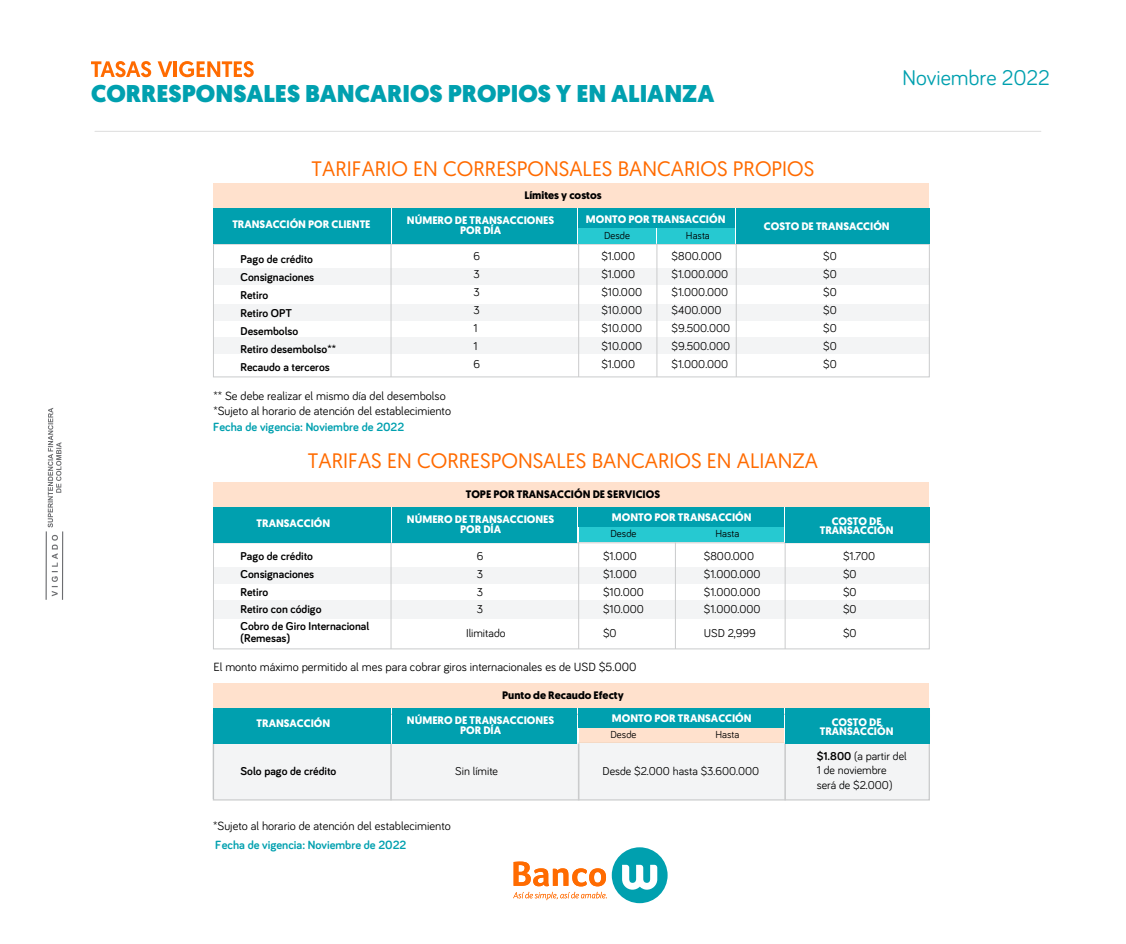
<style>
.page{position:relative;width:1126px;height:944px;background:#fff}
.page>*{position:absolute;margin:0;border:0;box-sizing:border-box;transform-origin:0 0}
.t1{font:900 24.24px "Geomanist";color:#00a0af}
.t2{font:21.88px "Bariol";color:#00a0af}
.t3{font:20.91px "Geomanist";color:#ff6b00}
.t4{font:12.25px "Bariol";color:#000}
.t5{font:700 12.25px "Bariol";color:#00a0af}
.t6{font:11.72px/17.9px "Bariol";color:#000}
.t7{font:700 11.72px/17.9px "Bariol";color:#000}
.t8{font:700 10.85px/9.6px "Geomanist";color:#fff;text-align:center}
.t9{font:700 10.85px "Geomanist";color:#000}
.t10{font:10.5px "Bariol";color:#000}
.s1{font-weight:700}
</style>
<div class="page">
<div style="left:213px;top:713px;width:716px;height:87px;border:1px solid #cacbcc"></div>
<hr style="left:95px;top:131px;width:945px;height:1px;background:#ddd">
<div style="left:611px;top:847px;width:56px;height:56px;background:#00a0af;border-radius:50%"></div>
<svg style="left:622px;top:864px;width:35px;height:25px"></svg>
<svg style="left:513px;top:861px;width:93px;height:39px"></svg>
<svg style="left:91px;top:61px;width:60px;height:16px"></svg>
<svg style="left:158px;top:61px;width:14px;height:16px"></svg>
<hr style="left:174px;top:61px;width:3px;height:16px;background:#ff6b00">
<svg style="left:179px;top:61px;width:75px;height:16px"></svg>
<svg style="left:48px;top:408px;width:13px;height:119px"></svg>
<svg style="left:52px;top:535px;width:6px;height:61px"></svg>
<hr style="left:46px;top:531px;width:1px;height:69px;background:#6c6d70">
<hr style="left:62px;top:531px;width:1px;height:69px;background:#6c6d70">
<div style="left:213px;top:268px;width:716px;height:17px;background:#f3f4f5"></div>
<div style="left:213px;top:304px;width:716px;height:16px;background:#f3f4f5"></div>
<div style="left:213px;top:337px;width:716px;height:17px;background:#f3f4f5"></div>
<hr style="left:390px;top:244px;width:1px;height:133px;background:#cacbcc">
<hr style="left:578px;top:244px;width:1px;height:133px;background:#cacbcc">
<hr style="left:735px;top:244px;width:1px;height:133px;background:#cacbcc">
<hr style="left:656px;top:244px;width:1px;height:133px;background:#cacbcc">
<div style="left:213px;top:244px;width:716px;height:133px;border:1px solid #cacbcc"></div>
<div style="left:213px;top:208px;width:177px;height:36px;background:#00a0af"></div>
<div style="left:392px;top:208px;width:185px;height:36px;background:#00a0af"></div>
<div style="left:578px;top:208px;width:156px;height:20px;background:#00a0af"></div>
<div style="left:736px;top:208px;width:193px;height:36px;background:#00a0af"></div>
<div style="left:578px;top:228px;width:78px;height:16px;background:#26c9d1"></div>
<div style="left:213px;top:183px;width:716px;height:25px;background:#ffe1cd"></div>
<div style="left:657px;top:228px;width:77px;height:16px;background:#26c9d1"></div>
<div style="left:578px;top:526px;width:97px;height:16px;background:#26c9d1"></div>
<div style="left:676px;top:526px;width:107px;height:16px;background:#26c9d1"></div>
<div style="left:213px;top:567px;width:716px;height:16px;background:#f3f4f5"></div>
<div style="left:213px;top:600px;width:716px;height:19px;background:#f3f4f5"></div>
<div style="left:212px;top:742px;width:716px;height:56px;background:#f3f4f5"></div>
<hr style="left:390px;top:542px;width:1px;height:107px;background:#cacbcc">
<hr style="left:390px;top:743px;width:2px;height:57px;background:#cacbcc">
<hr style="left:578px;top:743px;width:1px;height:57px;background:#cacbcc">
<hr style="left:784px;top:743px;width:1px;height:57px;background:#cacbcc">
<hr style="left:578px;top:542px;width:1px;height:107px;background:#cacbcc">
<hr style="left:674px;top:542px;width:1px;height:107px;background:#cacbcc">
<hr style="left:784px;top:542px;width:1px;height:107px;background:#cacbcc">
<div style="left:213px;top:542px;width:716px;height:107px;border:1px solid #cacbcc"></div>
<div style="left:213px;top:507px;width:177px;height:35px;background:#00a0af"></div>
<div style="left:392px;top:507px;width:185px;height:35px;background:#00a0af"></div>
<div style="left:578px;top:507px;width:205px;height:19px;background:#00a0af"></div>
<div style="left:785px;top:507px;width:144px;height:35px;background:#00a0af"></div>
<div style="left:578px;top:727px;width:97px;height:15px;background:#ffe1cd"></div>
<div style="left:676px;top:727px;width:107px;height:15px;background:#ffe1cd"></div>
<div style="left:213px;top:707px;width:177px;height:36px;background:#00a0af"></div>
<div style="left:392px;top:707px;width:185px;height:36px;background:#00a0af"></div>
<div style="left:578px;top:707px;width:205px;height:20px;background:#00a0af"></div>
<div style="left:785px;top:707px;width:144px;height:36px;background:#00a0af"></div>
<div style="left:213px;top:482px;width:716px;height:25px;background:#ffe1cd"></div>
<div style="left:213px;top:683px;width:716px;height:24px;background:#ffe1cd"></div>
<h1 class="t1" style="left:91px;top:77px;width:624px">CORRESPONSALES BANCARIOS PROPIOS Y EN ALIANZA</h1>
<h2 class="t2" style="left:902px;top:63px;width:149px">Noviembre 2022</h2>
<h3 class="t3" style="left:311px;top:155px;width:504px">TARIFARIO EN CORRESPONSALES BANCARIOS PROPIOS</h3>
<p class="t9" style="left:524px;top:188px;width:79px">Límites y costos</p>
<p class="t8" style="left:407px;top:216px;width:149px">NÚMERO DE TRANSACCIONES<br>POR DÍA</p>
<p class="t8" style="left:586px;top:214px;width:141px">MONTO POR TRANSACCIÓN</p>
<p class="t8" style="left:232px;top:219px;width:140px">TRANSACCIÓN POR CLIENTE</p>
<p class="t8" style="left:763px;top:221px;width:127px">COSTO DE TRANSACCIÓN</p>
<p class="t10" style="left:604px;top:228px;width:27px">Desde</p>
<p class="t10" style="left:685px;top:228px;width:25px">Hasta</p>
<p class="t7" style="left:240px;top:249px;width:97px">Pago de crédito<br>Consignaciones<br>Retiro<br>Retiro OPT<br>Desembolso<br>Retiro desembolso**<br>Recaudo a terceros</p>
<p class="t4" style="left:213px;top:387px;width:234px">** Se debe realizar el mismo día del desembolso</p>
<p class="t4" style="left:213px;top:402px;width:239px">*Sujeto al horario de atención del establecimiento</p>
<p class="t5" style="left:213px;top:418px;width:192px">Fecha de vigencia: Noviembre de 2022</p>
<p class="t6" style="left:473px;top:247px;width:8px">6<br>3<br>3<br>3<br>1<br>1<br>6</p>
<p class="t6" style="left:601px;top:247px;width:42px">$1.000 $1.000 $10.000 $10.000 $10.000 $10.000 $1.000</p>
<p class="t6" style="left:671px;top:247px;width:60px">$800.000 $1.000.000 $1.000.000 $400.000 $9.500.000 $9.500.000 $1.000.000</p>
<p class="t6" style="left:823px;top:247px;width:15px;text-align:justify">$0 $0 $0 $0 $0 $0 $0</p>
<h3 class="t3" style="left:308px;top:447px;width:511px">TARIFAS EN CORRESPONSALES BANCARIOS EN ALIANZA</h3>
<p class="t8" style="left:256px;top:518px;width:75px">TRANSACCIÓN</p>
<p class="t7" style="left:240px;top:546px;width:75px;line-height:18.8px">Pago de crédito<br>Consignaciones</p>
<p class="t7" style="left:240px;top:582px;width:130px;line-height:17.3px">Retiro<br>Retiro con código<br>Cobro de Giro Internacional</p>
<p class="t7" style="left:240px;top:628px;width:51px">(Remesas)</p>
<p class="t9" style="left:466px;top:487px;width:196px">TOPE POR TRANSACCIÓN DE SERVICIOS</p>
<p class="t8" style="left:407px;top:514px;width:149px">NÚMERO DE TRANSACCIONES<br>POR DÍA</p>
<p class="t8" style="left:612px;top:512px;width:141px">MONTO POR TRANSACCIÓN</p>
<p class="t10" style="left:610px;top:526px;width:27px">Desde</p>
<p class="t10" style="left:715px;top:526px;width:25px">Hasta</p>
<p class="t6" style="left:476px;top:546px;width:8px;line-height:18.8px">6<br>3</p>
<p class="t6" style="left:476px;top:582px;width:8px;line-height:17.1px">3<br>3</p>
<p class="t6" style="left:466px;top:623px;width:41px">Ilimitado</p>
<p class="t6" style="left:603px;top:546px;width:35px;line-height:18.8px">$1.000 $1.000</p>
<p class="t6" style="left:603px;top:582px;width:42px;line-height:17.1px">$10.000 $10.000</p>
<p class="t6" style="left:603px;top:623px;width:15px">$0</p>
<p class="t6" style="left:703px;top:546px;width:58px;line-height:18.8px">$800.000 $1.000.000</p>
<p class="t6" style="left:703px;top:582px;width:58px;line-height:17.1px">$1.000.000 $1.000.000</p>
<p class="t6" style="left:703px;top:623px;width:53px">USD 2,999</p>
<p class="t4" style="left:213px;top:658px;width:424px">El monto máximo permitido al mes para cobrar giros internacionales es de USD $5.000</p>
<p class="t8" style="left:256px;top:719px;width:75px">TRANSACCIÓN</p>
<p class="t9" style="left:502px;top:687px;width:123px">Punto de Recaudo Efecty</p>
<p class="t8" style="left:407px;top:715px;width:149px">NÚMERO DE TRANSACCIONES<br>POR DÍA</p>
<p class="t8" style="left:612px;top:713px;width:141px">MONTO POR TRANSACCIÓN</p>
<p class="t10" style="left:610px;top:727px;width:27px">Desde</p>
<p class="t10" style="left:715px;top:727px;width:25px">Hasta</p>
<p class="t8" style="left:819px;top:516px;width:75px">COSTO DE<br>TRANSACCIÓN</p>
<p class="t6" style="left:842px;top:546px;width:34px;line-height:18.8px">$1.700 $0</p>
<p class="t6" style="left:842px;top:582px;width:15px;line-height:17.1px">$0 $0</p>
<p class="t6" style="left:842px;top:623px;width:15px">$0</p>
<p class="t8" style="left:819px;top:717px;width:75px">COSTO DE<br>TRANSACCIÓN</p>
<p class="t7" style="left:240px;top:762px;width:97px">Solo pago de crédito</p>
<p class="t6" style="left:455px;top:762px;width:44px">Sin límite</p>
<p class="t6" style="left:602px;top:762px;width:158px">Desde $2.000 hasta $3.600.000</p>
<p class="t4" style="left:213px;top:817px;width:239px">*Sujeto al horario de atención del establecimiento</p>
<p class="t5" style="left:215px;top:836px;width:192px">Fecha de vigencia: Noviembre de 2022</p>
<p class="t6" style="left:816px;top:749px;width:91px;line-height:14.1px"><span class="s1">$1.800</span> (a partir del<br>1 de noviembre será de $2.000)</p>
</div>
